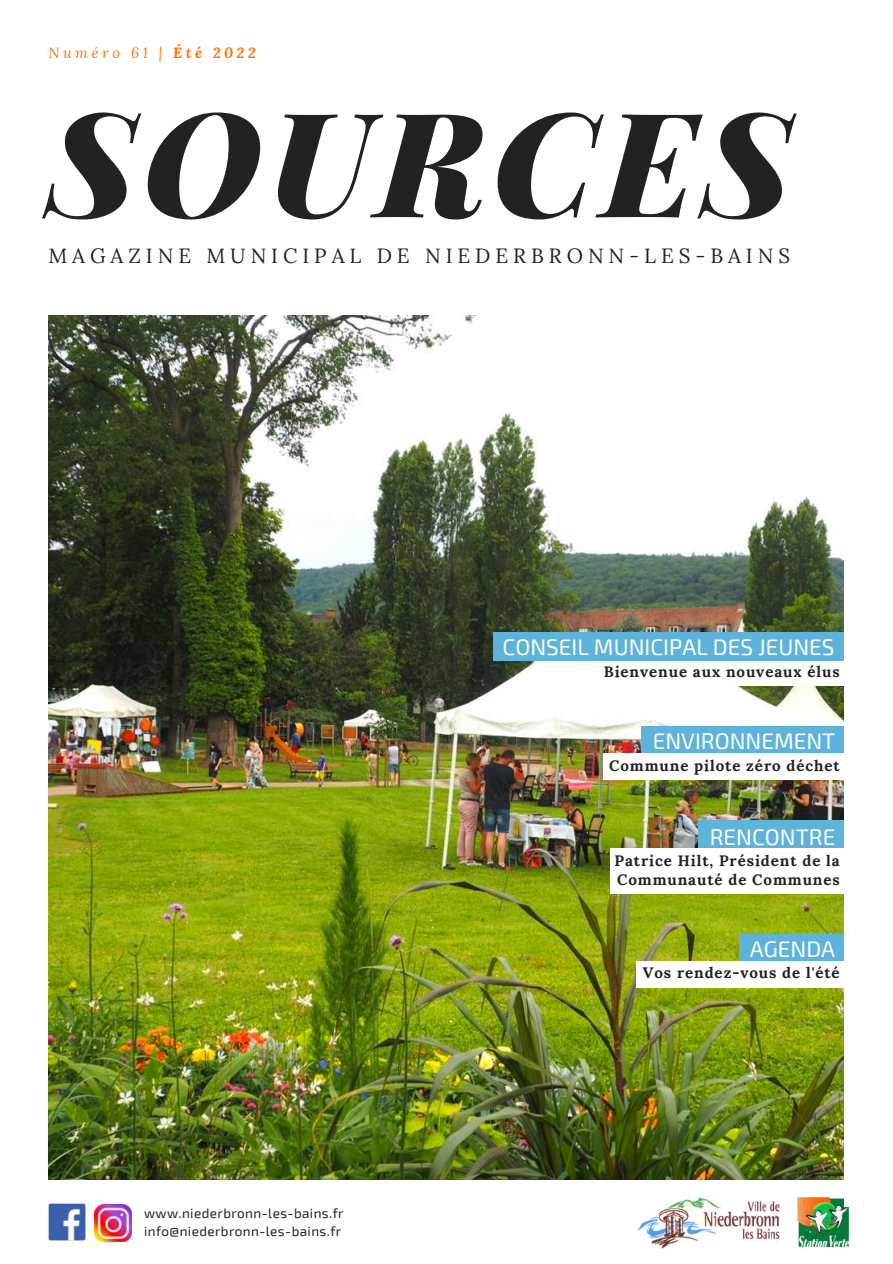
<style>
.page{position:relative;width:893px;height:1264px;background:#fff}
.page>*{position:absolute;margin:0;border:0;box-sizing:border-box;transform-origin:0 0}
.t1{font:italic 900 145.35px "Playfair Display";letter-spacing:.05em;color:#222}
.t2{font:22.5px "Exo 2";color:#fff}
.t3{font:20.55px "Lora";letter-spacing:.24em;color:#222}
.t4{font:700 15.15px/19px "Lora";letter-spacing:.06em;color:#222}
.t5{font:italic 14.7px "Lora";letter-spacing:.24em;color:#ff7400}
.t6{font:13.5px/18px "Exo 2";letter-spacing:.03em;color:#222}
.s1{font-weight:700}
</style>
<div class="page">
<img style="left:49px;top:315px;width:794px;height:864px">
<img style="left:49px;top:1203px;width:37px;height:37px">
<img style="left:94px;top:1204px;width:38px;height:37px">
<img style="left:637px;top:1197px;width:142px;height:52px">
<img style="left:797px;top:1197px;width:53px;height:51px">
<div style="left:641px;top:726px;width:251px;height:28px;background:#5db3da"></div>
<div style="left:674px;top:754px;width:186px;height:25px;background:#fff"></div>
<div style="left:603px;top:754px;width:187px;height:25px;background:#fff"></div>
<div style="left:698px;top:820px;width:194px;height:28px;background:#5db3da"></div>
<div style="left:610px;top:848px;width:187px;height:26px;background:#fff"></div>
<div style="left:727px;top:867px;width:165px;height:26px;background:#fff"></div>
<div style="left:699px;top:848px;width:186px;height:26px;background:#fff"></div>
<div style="left:610px;top:867px;width:187px;height:26px;background:#fff"></div>
<div style="left:739px;top:934px;width:153px;height:28px;background:#5db3da"></div>
<div style="left:664px;top:961px;width:187px;height:26px;background:#fff"></div>
<div style="left:636px;top:961px;width:186px;height:26px;background:#fff"></div>
<div style="left:595px;top:659px;width:187px;height:26px;background:#fff"></div>
<div style="left:731px;top:660px;width:161px;height:25px;background:#fff"></div>
<div style="left:574px;top:632px;width:280px;height:28px;background:#5db3da"></div>
<div style="left:493px;top:632px;width:280px;height:28px;background:#5db3da"></div>
<div style="left:844px;top:0;width:48px;height:1206px;background:#fff"></div>
<p class="t5" style="left:48px;top:43px;width:209px">Numéro 61 | <span class="s1">Été 2022</span></p>
<h1 class="t1" style="left:47px;top:60px;width:745px">SOURCES</h1>
<h3 class="t3" style="left:48px;top:242px;width:743px">MAGAZINE MUNICIPAL DE NIEDERBRONN-LES-BAINS</h3>
<h2 class="t2" style="left:502px;top:632px;width:333px">CONSEIL MUNICIPAL DES JEUNES</h2>
<p class="t4" style="left:603px;top:661px;width:237px">Bienvenue aux nouveaux élus</p>
<h2 class="t2" style="left:652px;top:726px;width:184px">ENVIRONNEMENT</h2>
<p class="t4" style="left:609px;top:756px;width:232px">Commune pilote zéro déchet</p>
<h2 class="t2" style="left:709px;top:822px;width:127px">RENCONTRE</h2>
<p class="t4" style="left:614px;top:851px;width:227px">Patrice Hilt, Président de la<br>Communauté de Communes</p>
<p class="t6" style="left:144px;top:1203px;width:201px">www.niederbronn-les-bains.fr info@niederbronn-les-bains.fr</p>
<h2 class="t2" style="left:749px;top:934px;width:87px">AGENDA</h2>
<p class="t4" style="left:642px;top:963px;width:198px">Vos rendez-vous de l'été</p>
</div>
